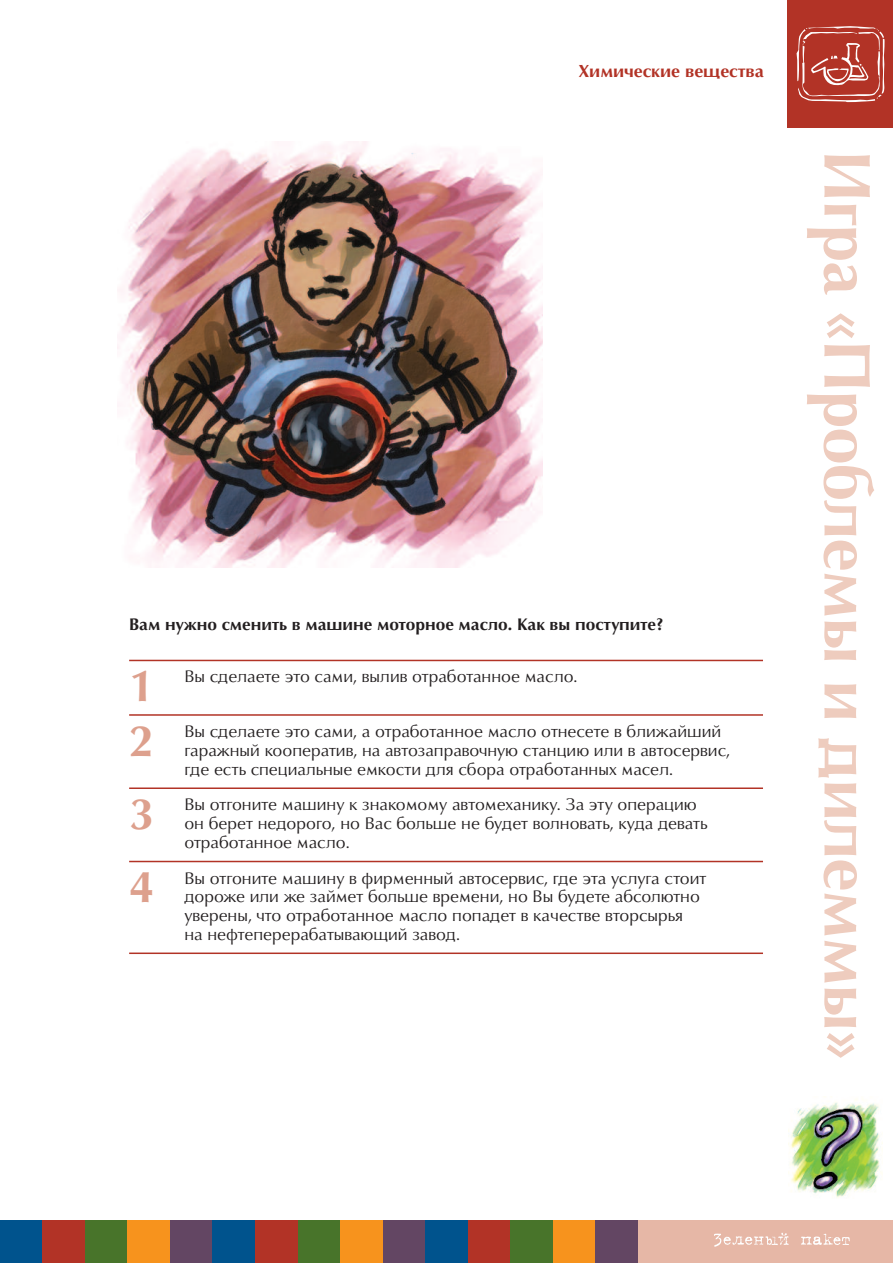
<style>
.page{position:relative;width:893px;height:1263px;background:#fff}
.page>*{position:absolute;margin:0;border:0;box-sizing:border-box;transform-origin:0 0}
.t1{font:700 67.5px "URW Classico TCY";letter-spacing:-.015em;color:#eeccbe}
.t2{font:700 45.3px "URW Classico TCY";color:#dda08d}
.t3{font:700 18px "URW Classico TCY";color:#b23326}
.t4{font:17.25px/18.8px "URW Classico TCY";color:#231f20}
.t5{font:700 17.25px "URW Classico TCY";color:#231f20}
</style>
<div class="page">
<div style="left:0;top:1220px;width:893px;height:43px;background:#e6b7a6"></div>
<svg style="left:801px;top:1234px;width:49px;height:11px"></svg>
<svg style="left:714px;top:1232px;width:75px;height:15px"></svg>
<div style="left:787px;top:0;width:106px;height:128px;background:#b23326"></div>
<svg style="left:797px;top:26px;width:87px;height:76px"></svg>
<div style="left:0;top:1220px;width:43px;height:43px;background:#00538d"></div>
<div style="left:43px;top:1220px;width:42px;height:43px;background:#b23326"></div>
<div style="left:85px;top:1220px;width:43px;height:43px;background:#48742a"></div>
<div style="left:128px;top:1220px;width:42px;height:43px;background:#f7931d"></div>
<div style="left:170px;top:1220px;width:43px;height:43px;background:#634663"></div>
<img style="left:788px;top:1096px;width:95px;height:102px">
<div style="left:213px;top:1220px;width:42px;height:43px;background:#00538d"></div>
<div style="left:255px;top:1220px;width:43px;height:43px;background:#b23326"></div>
<div style="left:298px;top:1220px;width:42px;height:43px;background:#48742a"></div>
<div style="left:340px;top:1220px;width:43px;height:43px;background:#f7931d"></div>
<div style="left:383px;top:1220px;width:42px;height:43px;background:#634663"></div>
<div style="left:425px;top:1220px;width:43px;height:43px;background:#00538d"></div>
<div style="left:468px;top:1220px;width:42px;height:43px;background:#b23326"></div>
<div style="left:510px;top:1220px;width:43px;height:43px;background:#48742a"></div>
<div style="left:553px;top:1220px;width:42px;height:43px;background:#f7931d"></div>
<div style="left:595px;top:1220px;width:43px;height:43px;background:#634663"></div>
<img style="left:117px;top:142px;width:426px;height:425px">
<hr style="left:129px;top:660px;width:634px;height:1px;background:#b23326">
<hr style="left:129px;top:714px;width:634px;height:2px;background:#b23326">
<hr style="left:129px;top:787px;width:634px;height:2px;background:#b23326">
<hr style="left:129px;top:861px;width:634px;height:1px;background:#b23326">
<hr style="left:129px;top:952px;width:634px;height:2px;background:#b23326">
<p class="t3" style="left:579px;top:61px;width:187px">Химические вещества</p>
<p class="t5" style="left:129px;top:614px;width:535px">Вам нужно сменить в машине моторное масло. Как вы поступите?</p>
<h2 class="t2" style="left:129px;top:659px;width:26px">1</h2>
<p class="t4" style="left:184px;top:667px;width:395px">Вы сделаете это сами, вылив отработанное масло.</p>
<h2 class="t2" style="left:129px;top:714px;width:26px">2</h2>
<p class="t4" style="left:184px;top:722px;width:547px">Вы сделаете это сами, а отработанное масло отнесете в ближайший гаражный кооператив, на автозаправочную станцию или в автосервис, где есть специальные емкости для сбора отработанных масел.</p>
<h2 class="t2" style="left:129px;top:787px;width:26px">3</h2>
<p class="t4" style="left:184px;top:795px;width:525px">Вы отгоните машину к знакомому автомеханику. За эту операцию он берет недорого, но Вас больше не будет волновать, куда девать отработанное масло.</p>
<h2 class="t2" style="left:129px;top:860px;width:26px">4</h2>
<p class="t4" style="left:184px;top:868px;width:524px">Вы отгоните машину в фирменный автосервис, где эта услуга стоит дороже или же займет больше времени, но Вы будете абсолютно уверены, что отработанное масло попадет в качестве вторсырья<br>на нефтеперерабатывающий завод.</p>
<h1 class="t1" style="left:887px;top:150px;width:910px;rotate:90deg">Игра «Проблемы и дилеммы»</h1>
</div>
